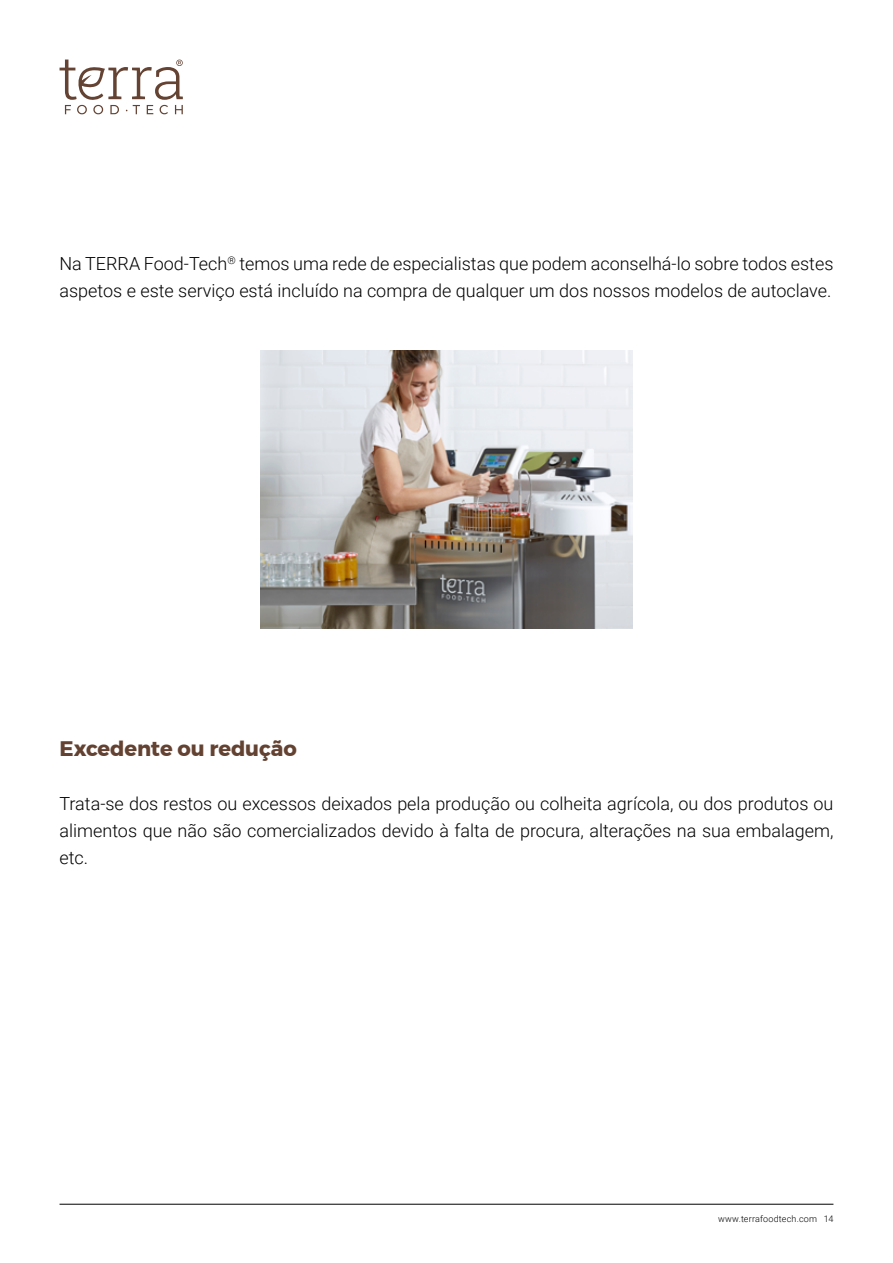
<style>
.page{position:relative;width:893px;height:1263px;background:#fff}
.page>*{position:absolute;margin:0;border:0;box-sizing:border-box;transform-origin:0 0}
.t1{font:700 21px "Montserrat";letter-spacing:-.005em;color:#634232}
.t2{font:300 18px/27px "Roboto";color:#000}
.t3{font:300 9px "Roboto";letter-spacing:.025em;color:#000}
</style>
<div class="page">
<hr style="left:60px;top:1204px;width:773px;height:1px;background:#000">
<svg style="left:60px;top:60px;width:123px;height:54px"></svg>
<img style="left:260px;top:350px;width:372px;height:278px">
<p class="t2" style="left:60px;top:249px;width:775px">Na TERRA Food-Tech<sup>®</sup> temos uma rede de especialistas que podem aconselhá-lo sobre todos estes aspetos e este serviço está incluído na compra de qualquer um dos nossos modelos de autoclave.</p>
<p class="t1" style="left:60px;top:732px;width:239px">Excedente ou redução</p>
<p class="t2" style="left:60px;top:789px;width:775px;text-align:justify">Trata-se dos restos ou excessos deixados pela produção ou colheita agrícola, ou dos produtos ou alimentos que não são comercializados devido à falta de procura, alterações na sua embalagem, etc.</p>
<p class="t3" style="left:718px;top:1212px;width:117px">www.terrafoodtech.com 14</p>
</div>
